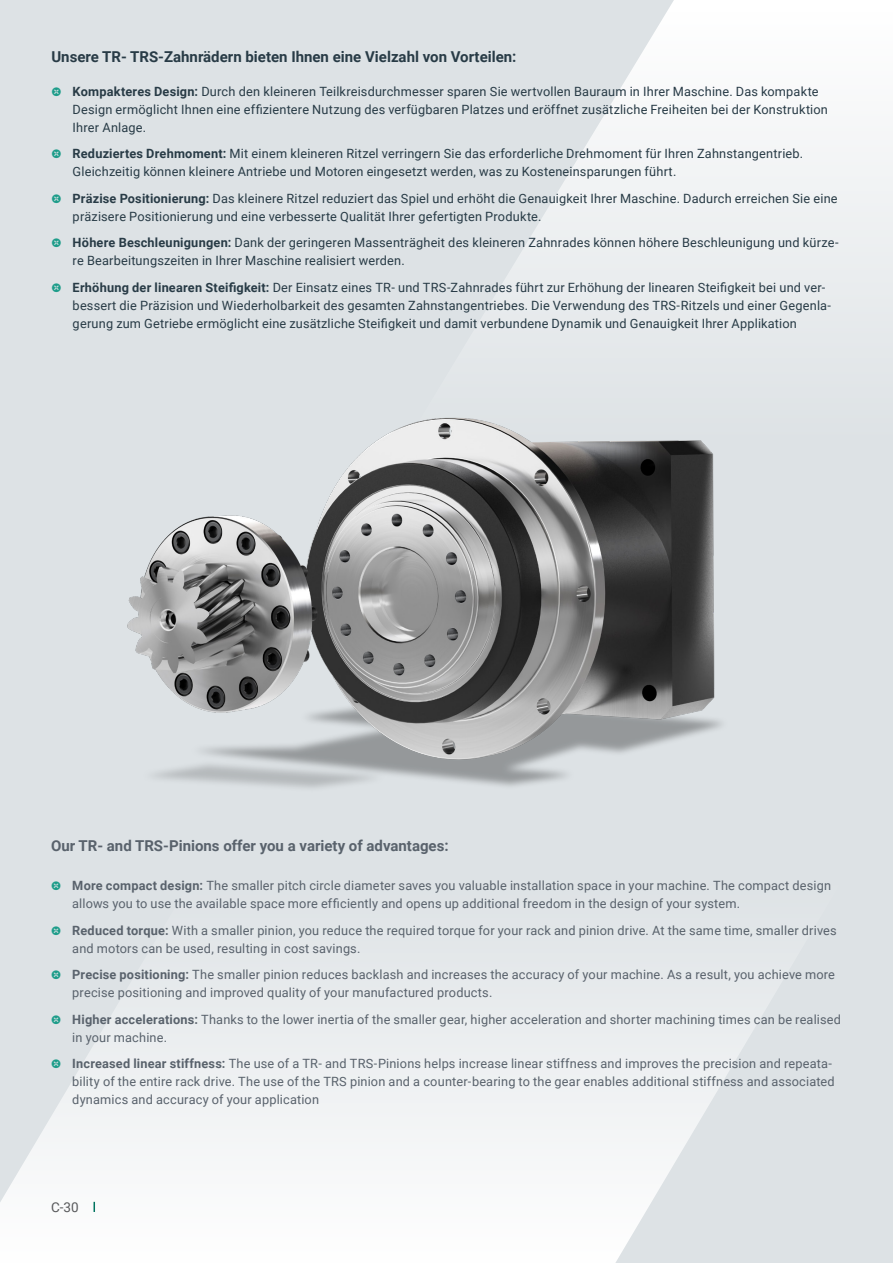
<style>
.page{position:relative;width:893px;height:1263px;background:#dde2e5}
.page>*{position:absolute;margin:0;border:0;box-sizing:border-box;transform-origin:0 0}
.t1{font:700 15px "Roboto";color:#283b46}
.t2{font:700 15px "Roboto";color:#59626c}
.t3{font:13.5px "Roboto";color:#57585a}
.t4{font:12.75px/18px "Roboto";letter-spacing:.015em;color:#283b46}
.t5{font:12.75px/18px "Roboto";letter-spacing:.01em;color:#59626c}
.s1{font-family:"Klavika Arrows";font-weight:500;color:#1d9d8a}
.s2{font-weight:700}
</style>
<div class="page">
<svg style="left:489px;top:0;width:404px;height:307px;fill:#eef1f2"></svg>
<svg style="left:0;top:999px;width:771px;height:264px;fill:#f1f3f4"></svg>
<img style="left:127px;top:418px;width:595px;height:370px">
<p class="t1" style="left:51px;top:46px;width:467px">Unsere TR- TRS-Zahnrädern bieten Ihnen eine Vielzahl von Vorteilen:</p>
<p class="t4" style="left:73px;top:82px;width:757px;text-indent:-21px"><span class="s1">@</span> <span class="s2">Kompakteres Design:</span> Durch den kleineren Teilkreisdurchmesser sparen Sie wertvollen Bauraum in Ihrer Maschine. Das kompakte<br>Design ermöglicht Ihnen eine effizientere Nutzung des verfügbaren Platzes und eröffnet zusätzliche Freiheiten bei der Konstruktion<br>Ihrer Anlage.</p>
<p class="t4" style="left:73px;top:144px;width:732px;text-indent:-21px"><span class="s1">@</span> <span class="s2">Reduziertes Drehmoment:</span> Mit einem kleineren Ritzel verringern Sie das erforderliche Drehmoment für Ihren Zahnstangentrieb.<br>Gleichzeitig können kleinere Antriebe und Motoren eingesetzt werden, was zu Kosteneinsparungen führt.</p>
<p class="t4" style="left:73px;top:189px;width:766px;text-indent:-21px"><span class="s1">@</span> <span class="s2">Präzise Positionierung:</span> Das kleinere Ritzel reduziert das Spiel und erhöht die Genauigkeit Ihrer Maschine. Dadurch erreichen Sie eine präzisere Positionierung und eine verbesserte Qualität Ihrer gefertigten Produkte.</p>
<p class="t4" style="left:73px;top:233px;width:767px;text-indent:-21px"><span class="s1">@</span> <span class="s2">Höhere Beschleunigungen:</span> Dank der geringeren Massenträgheit des kleineren Zahnrades können höhere Beschleunigung und kürze&shy;re Bearbeitungszeiten in Ihrer Maschine realisiert werden.</p>
<p class="t4" style="left:73px;top:278px;width:760px;text-indent:-21px"><span class="s1">@</span> <span class="s2">Erhöhung der linearen Steifigkeit:</span> Der Einsatz eines TR- und TRS-Zahnrades führt zur Erhöhung der linearen Steifigkeit bei und ver&shy;bessert die Präzision und Wiederholbarkeit des gesamten Zahnstangentriebes. Die Verwendung des TRS-Ritzels und einer Gegenla&shy;gerung zum Getriebe ermöglicht eine zusätzliche Steifigkeit und damit verbundene Dynamik und Genauigkeit Ihrer Applikation</p>
<p class="t2" style="left:51px;top:835px;width:399px">Our TR- and TRS-Pinions offer you a variety of advantages:</p>
<p class="t5" style="left:72px;top:876px;width:760px;text-indent:-21px"><span class="s1">@</span> <span class="s2">More compact design:</span> The smaller pitch circle diameter saves you valuable installation space in your machine. The compact design allows you to use the available space more efficiently and opens up additional freedom in the design of your system.</p>
<p class="t5" style="left:72px;top:921px;width:766px;text-indent:-21px"><span class="s1">@</span> <span class="s2">Reduced torque:</span> With a smaller pinion, you reduce the required torque for your rack and pinion drive. At the same time, smaller drives and motors can be used, resulting in cost savings.</p>
<p class="t5" style="left:72px;top:965px;width:764px;text-indent:-21px"><span class="s1">@</span> <span class="s2">Precise positioning:</span> The smaller pinion reduces backlash and increases the accuracy of your machine. As a result, you achieve more precise positioning and improved quality of your manufactured products.</p>
<p class="t5" style="left:72px;top:1010px;width:770px;text-indent:-21px"><span class="s1">@</span> <span class="s2">Higher accelerations:</span> Thanks to the lower inertia of the smaller gear, higher acceleration and shorter machining times can be realised in your machine.</p>
<p class="t5" style="left:72px;top:1054px;width:764px;text-indent:-21px"><span class="s1">@</span> <span class="s2">Increased linear stiffness:</span> The use of a TR- and TRS-Pinions helps increase linear stiffness and improves the precision and repeata&shy;bility of the entire rack drive. The use of the TRS pinion and a counter-bearing to the gear enables additional stiffness and associated dynamics and accuracy of your application</p>
<p class="t3" style="left:51px;top:1198px;width:29px">C-30</p>
</div>
